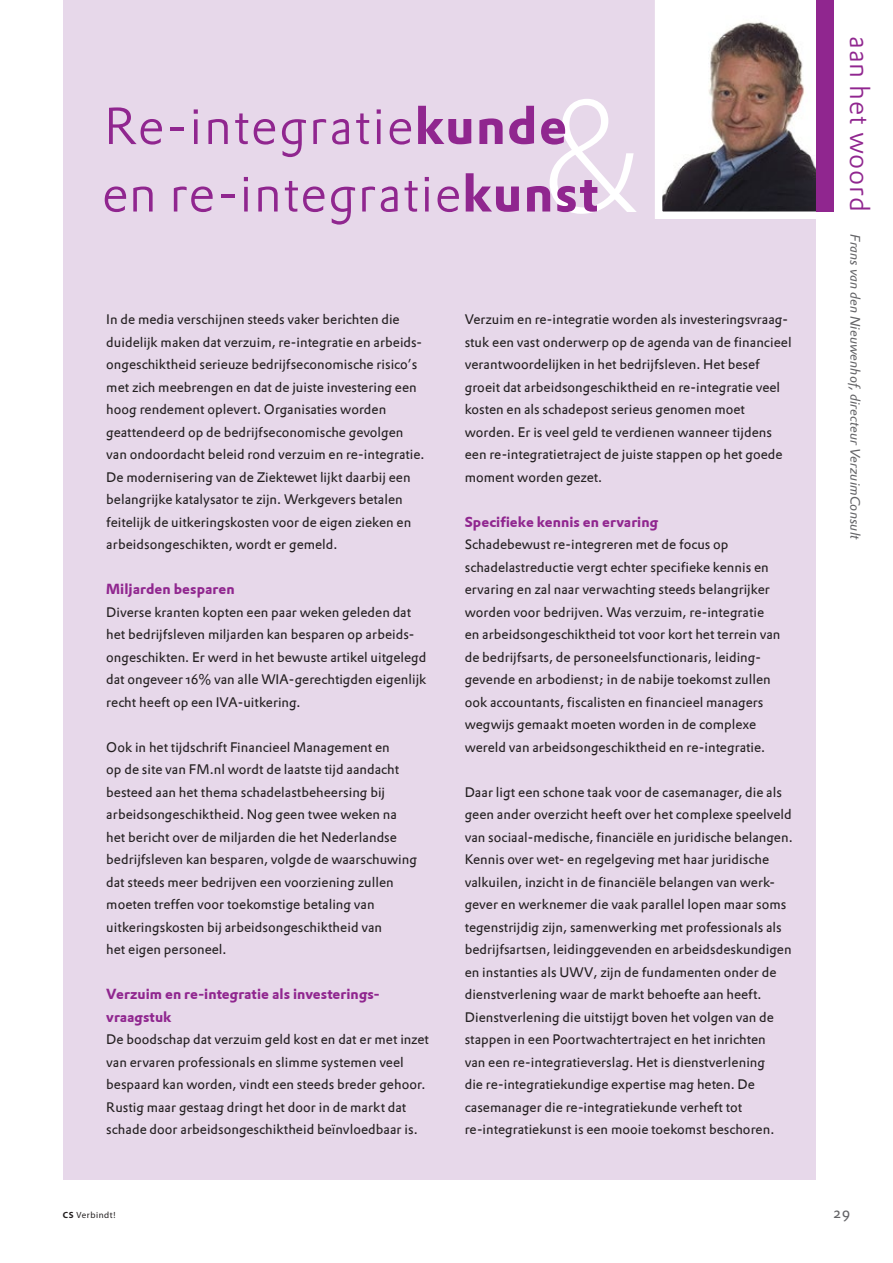
<style>
.page{position:relative;width:893px;height:1263px;background:#fff}
.page>*{position:absolute;margin:0;border:0;box-sizing:border-box;transform-origin:0 0}
.kop_28_regular{font:300 165px "Myriad Pro";color:#fff}
.kop_28_regular-2{font:300 51px "DTL Prokyon TOT";letter-spacing:.025em;color:#90268f}
.streamer{font:300 27px "DTL Prokyon TOT";letter-spacing:.03em;color:#90268f}
.t1{font:15px "DTL Prokyon ST";color:#636366}
.tussenkopje{font:700 14.25px/22.5px "DTL Prokyon ST";letter-spacing:.005em;color:#90268f}
.plat{font:13.5px/22.5px "DTL Prokyon ST";letter-spacing:.005em;color:#231f20}
.fotobijschrift{font:italic 13.5px "DTL Prokyon ST";letter-spacing:.005em;color:#636366}
.t2{font:9px "Myriad Pro";letter-spacing:.06em;color:#231f20}
.s1{font-family:"DTL Prokyon ST";font-weight:700}
.s2{font-weight:700}
</style>
<div class="page">
<div style="left:64px;top:0;width:752px;height:1179px;background:#e7d8ea"></div>
<svg style="left:655px;top:0;width:161px;height:219px;background:#a69d9c"></svg>
<div style="left:816px;top:0;width:17px;height:212px;background:#90268f"></div>
<p class="kop_28_regular" style="left:544px;top:58px;width:94px">&amp;</p>
<p class="kop_28_regular-2" style="left:104px;top:94px;width:465px">Re-integratie<span class="s1">kunde</span></p>
<p class="kop_28_regular-2" style="left:102px;top:161px;width:498px">en re-integratie<span class="s1">kunst</span></p>
<p class="plat" style="left:106px;top:308px;width:320px">In de media verschijnen steeds vaker berichten die duidelijk maken dat verzuim, re-integratie en arbeids&shy;ongeschiktheid serieuze bedrijfseconomische risico’s met zich meebrengen en dat de juiste investering een hoog rendement oplevert. Organisaties worden geattendeerd op de bedrijfseconomische gevolgen van ondoordacht beleid rond verzuim en re-integratie.<br>De modernisering van de Ziektewet lijkt daarbij een belangrijke katalysator te zijn. Werkgevers betalen feitelijk de uitkeringskosten voor de eigen zieken en arbeidsongeschikten, wordt er gemeld.</p>
<p class="tussenkopje" style="left:106px;top:578px;width:130px">Miljarden besparen</p>
<p class="plat" style="left:106px;top:600px;width:322px">Diverse kranten kopten een paar weken geleden dat het bedrijfsleven miljarden kan besparen op arbeids&shy;ongeschikten. Er werd in het bewuste artikel uitgelegd dat ongeveer 16% van alle WIA-gerechtigden eigenlijk recht heeft op een IVA-uitkering.</p>
<p class="plat" style="left:106px;top:735px;width:312px">Ook in het tijdschrift Financieel Management en<br>op de site van FM.nl wordt de laatste tijd aandacht besteed aan het thema schadelastbeheersing bij arbeidsongeschiktheid. Nog geen twee weken na het bericht over de miljarden die het Nederlandse bedrijfsleven kan besparen, volgde de waarschuwing dat steeds meer bedrijven een voorziening zullen moeten treffen voor toekomstige betaling van uitkeringskosten bij arbeidsongeschiktheid van<br>het eigen personeel.</p>
<p class="tussenkopje" style="left:106px;top:983px;width:275px">Verzuim en re-integratie als investerings&shy;vraagstuk</p>
<p class="plat" style="left:106px;top:1028px;width:324px">De boodschap dat verzuim geld kost en dat er met inzet van ervaren professionals en slimme systemen veel bespaard kan worden, vindt een steeds breder gehoor.<br>Rustig maar gestaag dringt het door in de markt dat schade door arbeidsongeschiktheid beïnvloedbaar is.</p>
<p class="plat" style="left:465px;top:308px;width:328px">Verzuim en re-integratie worden als investeringsvraag&shy;stuk een vast onderwerp op de agenda van de financieel verantwoordelijken in het bedrijfsleven. Het besef groeit dat arbeidsongeschiktheid en re-integratie veel kosten en als schadepost serieus genomen moet worden. Er is veel geld te verdienen wanneer tijdens een re-integratietraject de juiste stappen op het goede moment worden gezet.</p>
<p class="tussenkopje" style="left:465px;top:510px;width:195px">Specifieke kennis en ervaring</p>
<p class="plat" style="left:465px;top:533px;width:317px">Schadebewust re-integreren met de focus op schadelastreductie vergt echter specifieke kennis en ervaring en zal naar verwachting steeds belangrijker worden voor bedrijven. Was verzuim, re-integratie en arbeidsongeschiktheid tot voor kort het terrein van de bedrijfsarts, de personeelsfunctionaris, leiding&shy;gevende en arbodienst; in de nabije toekomst zullen ook accountants, fiscalisten en financieel managers wegwijs gemaakt moeten worden in de complexe wereld van arbeidsongeschiktheid en re-integratie.</p>
<p class="plat" style="left:465px;top:780px;width:330px">Daar ligt een schone taak voor de casemanager, die als geen ander overzicht heeft over het complexe speelveld van sociaal-medische, financiële en juridische belangen.<br>Kennis over wet- en regelgeving met haar juridische valkuilen, inzicht in de financiële belangen van werk&shy;gever en werknemer die vaak parallel lopen maar soms tegenstrijdig zijn, samenwerking met professionals als bedrijfsartsen, leidinggevenden en arbeidsdeskundigen en instanties als UWV, zijn de fundamenten onder de dienstverlening waar de markt behoefte aan heeft.<br>Dienstverlening die uitstijgt boven het volgen van de stappen in een Poortwachtertraject en het inrichten<br>van een re-integratieverslag. Het is dienstverlening<br>die re-integratiekundige expertise mag heten. De casemanager die re-integratiekunde verheft tot re-integratiekunst is een mooie toekomst beschoren.</p>
<p class="streamer" style="left:877px;top:36px;width:177px;rotate:90deg">aan het woord</p>
<p class="fotobijschrift" style="left:864px;top:234px;width:307px;rotate:90deg">Frans van den Nieuwenhof, directeur VerzuimConsult</p>
<p class="t2" style="left:63px;top:1209px;width:54px"><span class="s2">CS</span> Verbindt!</p>
<p class="t1" style="left:833px;top:1203px;width:19px">29</p>
</div>
